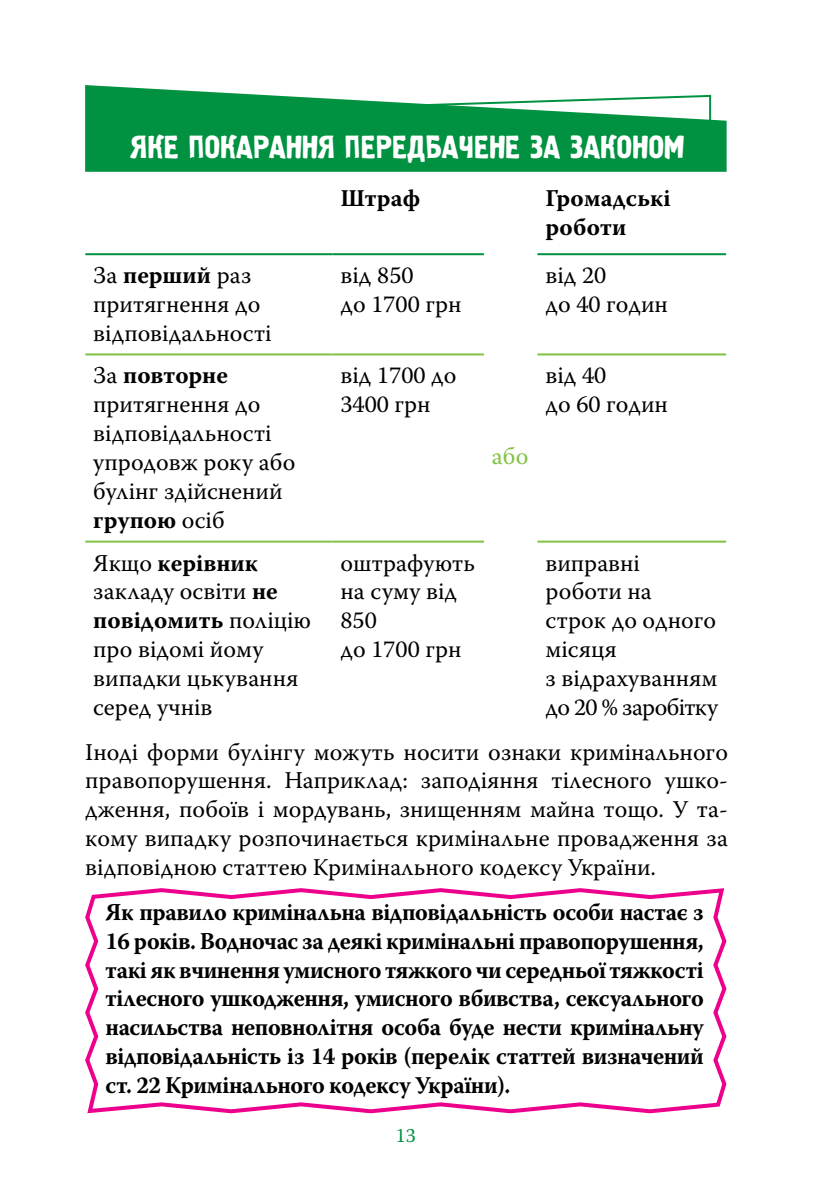
<style>
.page{position:relative;width:840px;height:1191px;background:#fff}
.page>*{position:absolute;margin:0;border:0;box-sizing:border-box;transform-origin:0 0}
.t1{font:32px "Graffiti 1 C";color:#fff}
.t2{font:24px/28.8px "Warnock Pro";color:#000}
.t3{font:700 24px/28.8px "Warnock Pro";letter-spacing:-.02em;color:#000;text-align:justify;scale:.96 1}
.t4{font:700 24px/28.8px "Warnock Pro";letter-spacing:.005em;color:#000}
.t5{font:700 24px "Warnock Pro";letter-spacing:-.02em;color:#000}
.t6{font:24px "Warnock Pro";color:#80c342}
.t7{font:20px "Warnock Pro";color:#009241}
.s1{font-weight:700}
</style>
<div class="page">
<svg style="left:85px;top:888px;width:642px;height:226px"></svg>
<svg style="left:85px;top:85px;width:641px;height:87px;fill:#009241"></svg>
<hr style="left:85px;top:253px;width:247px;height:2px;background:#009241">
<hr style="left:332px;top:253px;width:151px;height:2px;background:#009241">
<hr style="left:537px;top:253px;width:188px;height:2px;background:#009241">
<hr style="left:85px;top:353px;width:247px;height:2px;background:#80c342">
<hr style="left:332px;top:353px;width:151px;height:2px;background:#80c342">
<hr style="left:537px;top:353px;width:188px;height:2px;background:#80c342">
<hr style="left:85px;top:540px;width:247px;height:2px;background:#80c342">
<hr style="left:332px;top:540px;width:151px;height:2px;background:#80c342">
<hr style="left:537px;top:540px;width:188px;height:2px;background:#80c342">
<h1 class="t1" style="left:130px;top:129px;width:554px">ЯКЕ ПОКАРАННЯ ПЕРЕДБАЧЕНЕ ЗА ЗАКОНОМ</h1>
<p class="t5" style="left:340px;top:183px;width:81px">Штраф</p>
<p class="t4" style="left:545px;top:183px;width:127px">Громадські роботи</p>
<p class="t2" style="left:93px;top:260px;width:180px">За <span class="s1">перший</span> раз притягнення до відповідальності</p>
<p class="t2" style="left:340px;top:260px;width:122px">від 850<br>до 1700 грн</p>
<p class="t2" style="left:545px;top:260px;width:124px">від 20<br>до 40 годин</p>
<p class="t2" style="left:93px;top:361px;width:203px">За <span class="s1">повторне </span>притягнення до відповідальності упродовж року або булінг здійснений <span class="s1">групою</span> осіб</p>
<p class="t2" style="left:340px;top:361px;width:117px">від 1700 до<br>3400 грн</p>
<p class="t2" style="left:545px;top:361px;width:124px">від 40<br>до 60 годин</p>
<p class="t2" style="left:93px;top:548px;width:219px">Якщо <span class="s1">керівник </span>закладу освіти <span class="s1">не повідомить</span> поліцію про відомі йому випадки цькування серед учнів</p>
<p class="t2" style="left:340px;top:548px;width:136px">оштрафують на суму від<br>850<br>до 1700 грн</p>
<p class="t2" style="left:545px;top:548px;width:174px">виправні роботи на строк до одного місяця<br>з відрахуванням до 20 % заробітку</p>
<p class="t6" style="left:491px;top:442px;width:38px">або</p>
<p class="t2" style="left:85px;top:737px;width:644px;text-align:justify">Іноді форми булінгу можуть носити ознаки кримінального правопорушення. Наприклад: заподіяння тілесного ушко&shy;дження, побоїв і мордувань, знищенням майна тощо. У та&shy;кому випадку розпочинається кримінальне провадження за відповідною статтею Кримінального кодексу України.</p>
<p class="t3" style="left:105px;top:897px;width:624px">Як правило кримінальна відповідальність особи настає з 16 років. Водночас за деякі кримінальні правопорушення, такі як вчинення умисного тяжкого чи середньої тяжкості тілесного ушкодження, умисного вбивства, сексуального насильства неповнолітня особа буде нести кримінальну відповідальність із 14 років (перелік статтей визначений ст. 22 Кримінального кодексу України).</p>
<p class="t7" style="left:395px;top:1123px;width:22px">13</p>
</div>
